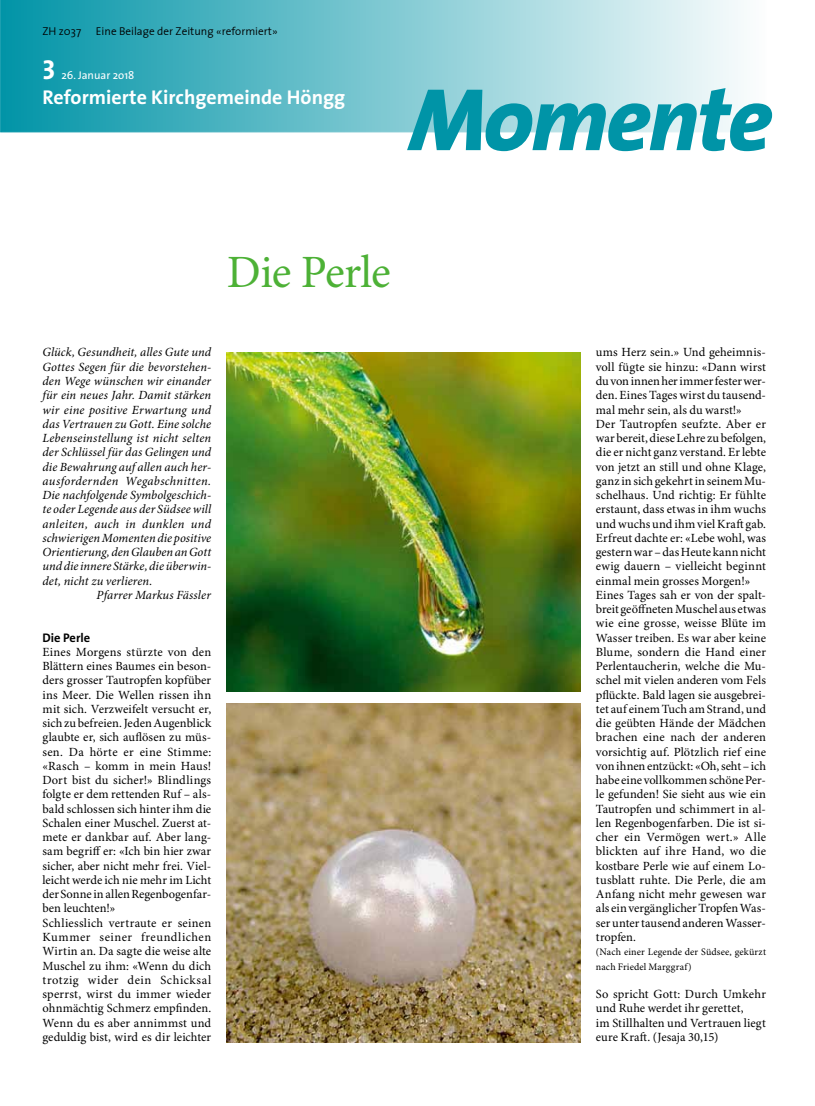
<style>
.page{position:relative;width:815px;height:1106px;background:#fff}
.page>*{position:absolute;margin:0;border:0;box-sizing:border-box;transform-origin:0 0}
.t1{font:italic 800 92px "The Sans";letter-spacing:-.03em;color:#0094a7}
.t2{font:46.25px "Minion Pro";letter-spacing:-.02em;color:#4db136}
.t3{font:27.5px "The Sans Bold Caps";color:#fff}
.t4{font:700 20px "The Sans";color:#fff}
.t5{font:12.5px/14.2px "Minion Pro";letter-spacing:.005em;color:#000}
.t6{font:italic 12.5px "Minion Pro";letter-spacing:.01em;color:#000}
.t7{font:700 12.5px "The Sans";color:#000}
.t8{font:11.25px "The Sans Semi Light Plain";color:#000}
.t9{font:11.25px "The Sans";color:#fff}
.t10{font:10px/14.2px "Minion Pro";letter-spacing:.01em;color:#000}
.s1{font-size:89.5px}
</style>
<div class="page">
<svg style="left:0;top:0;width:741px;height:132px;background:#7ac6d0"></svg>
<img style="left:227px;top:352px;width:353px;height:339px">
<img style="left:227px;top:703px;width:353px;height:339px">
<p class="t8" style="left:42px;top:22px;width:40px">ZH z037</p>
<p class="t8" style="left:96px;top:22px;width:183px">Eine Beilage der Zeitung «reformiert»</p>
<h3 class="t3" style="left:42px;top:47px;width:15px">3</h3>
<p class="t9" style="left:62px;top:66px;width:74px">26. Januar 2o18</p>
<h3 class="t4" style="left:42px;top:81px;width:304px">Reformierte Kirchgemeinde Höngg</h3>
<h1 class="t1" style="left:409px;top:42px;width:365px"><span class="s1">M</span>omente</h1>
<h2 class="t2" style="left:227px;top:245px;width:165px">Die Perle</h2>
<p class="t6" style="left:42px;top:344px;width:170px">Glück, Gesundheit, alles Gute und</p>
<p class="t6" style="left:42px;top:358px;width:170px">Gottes Segen für die bevorstehen-</p>
<p class="t6" style="left:42px;top:372px;width:170px">den Wege wünschen wir einander</p>
<p class="t6" style="left:42px;top:387px;width:170px">für ein neues Jahr. Damit stärken</p>
<p class="t6" style="left:42px;top:401px;width:170px">wir eine positive Erwartung und</p>
<p class="t6" style="left:42px;top:415px;width:170px">das Vertrauen zu Gott. Eine solche</p>
<p class="t6" style="left:42px;top:429px;width:170px">Lebenseinstellung ist nicht selten</p>
<p class="t6" style="left:42px;top:444px;width:170px">der Schlüssel für das Gelingen und</p>
<p class="t6" style="left:42px;top:458px;width:170px">die Bewahrung auf allen auch her-</p>
<p class="t6" style="left:42px;top:472px;width:170px">ausfordernden Wegabschnitten.</p>
<p class="t6" style="left:42px;top:486px;width:170px">Die nachfolgende Symbolgeschich-</p>
<p class="t6" style="left:42px;top:501px;width:170px">te oder Legende aus der Südsee will</p>
<p class="t6" style="left:42px;top:515px;width:170px">anleiten, auch in dunklen und</p>
<p class="t6" style="left:42px;top:529px;width:170px">schwierigen Momenten die positive</p>
<p class="t6" style="left:42px;top:543px;width:170px">Orientierung, den Glauben an Gott</p>
<p class="t6" style="left:42px;top:558px;width:170px">und die innere Stärke, die überwin-</p>
<p class="t6" style="left:42px;top:572px;width:111px">det, nicht zu verlieren.</p>
<p class="t6" style="left:97px;top:586px;width:116px">Pfarrer Markus Fässler</p>
<p class="t7" style="left:42px;top:627px;width:49px">Die Perle</p>
<p class="t5" style="left:42px;top:645px;width:170px">Eines Morgens stürzte von den<br>Blättern eines Baumes ein beson&shy;ders grosser Tautropfen kopfüber ins Meer. Die Wellen rissen ihn mit sich. Verzweifelt versucht er, sich zu befreien. Jeden Augenblick glaubte er, sich auflösen zu müs&shy;sen. Da hörte er eine Stimme: «Rasch – komm in mein Haus!<br>Dort bist du sicher!» Blindlings folgte er dem rettenden Ruf – als&shy;bald schlossen sich hinter ihm die<br>Schalen einer Muschel. Zuerst at&shy;mete er dankbar auf. Aber lang&shy;sam begriff er: «Ich bin hier zwar sicher, aber nicht mehr frei. Viel&shy;leicht werde ich nie mehr im Licht der Sonne in allen Regenbogenfar&shy;ben leuchten!»<br>Schliesslich vertraute er seinen<br>Kummer seiner freundlichen<br>Wirtin an. Da sagte die weise alte<br>Muschel zu ihm: «Wenn du dich trotzig wider dein Schicksal sperrst, wirst du immer wieder ohnmächtig Schmerz empfinden.<br>Wenn du es aber annimmst und geduldig bist, wird es dir leichter</p>
<p class="t5" style="left:596px;top:346px;width:172px">ums Herz sein.» Und geheimnis&shy;voll fügte sie hinzu: «Dann wirst du von innen her immer fester wer&shy;den. Eines Tages wirst du tausend&shy;mal mehr sein, als du warst!»<br>Der Tautropfen seufzte. Aber er war bereit, diese Lehre zu befolgen, die er nicht ganz verstand. Er lebte von jetzt an still und ohne Klage, ganz in sich gekehrt in seinem Mu&shy;schelhaus. Und richtig: Er fühlte erstaunt, dass etwas in ihm wuchs und wuchs und ihm viel Kraft gab.<br>Erfreut dachte er: «Lebe wohl, was gestern war – das Heute kann nicht ewig dauern – vielleicht beginnt einmal mein grosses Morgen!»<br>Eines Tages sah er von der spalt&shy;breit geöffneten Muschel aus etwas wie eine grosse, weisse Blüte im<br>Wasser treiben. Es war aber keine<br>Blume, sondern die Hand einer<br>Perlentaucherin, welche die Mu&shy;schel mit vielen anderen vom Fels pflückte. Bald lagen sie ausgebrei&shy;tet auf einem Tuch am Strand, und die geübten Hände der Mädchen brachen eine nach der anderen vorsichtig auf. Plötzlich rief eine von ihnen entzückt: «Oh, seht – ich habe eine vollkommen schöne Per&shy;le gefunden! Sie sieht aus wie ein<br>Tautropfen und schimmert in al&shy;len Regenbogenfarben. Die ist si&shy;cher ein Vermögen wert.» Alle blickten auf ihre Hand, wo die kostbare Perle wie auf einem Lo&shy;tusblatt ruhte. Die Perle, die am<br>Anfang nicht mehr gewesen war als ein vergänglicher Tropfen Was&shy;ser unter tausend anderen Wasser&shy;tropfen.</p>
<p class="t10" style="left:596px;top:945px;width:172px">(Nach einer Legende der Südsee, gekürzt nach Friedel Marggraf)</p>
<p class="t5" style="left:596px;top:987px;width:172px">So spricht Gott: Durch Umkehr und Ruhe werdet ihr gerettet,<br>im Stillhalten und Vertrauen liegt eure Kraft. (Jesaja 30,15)</p>
</div>
